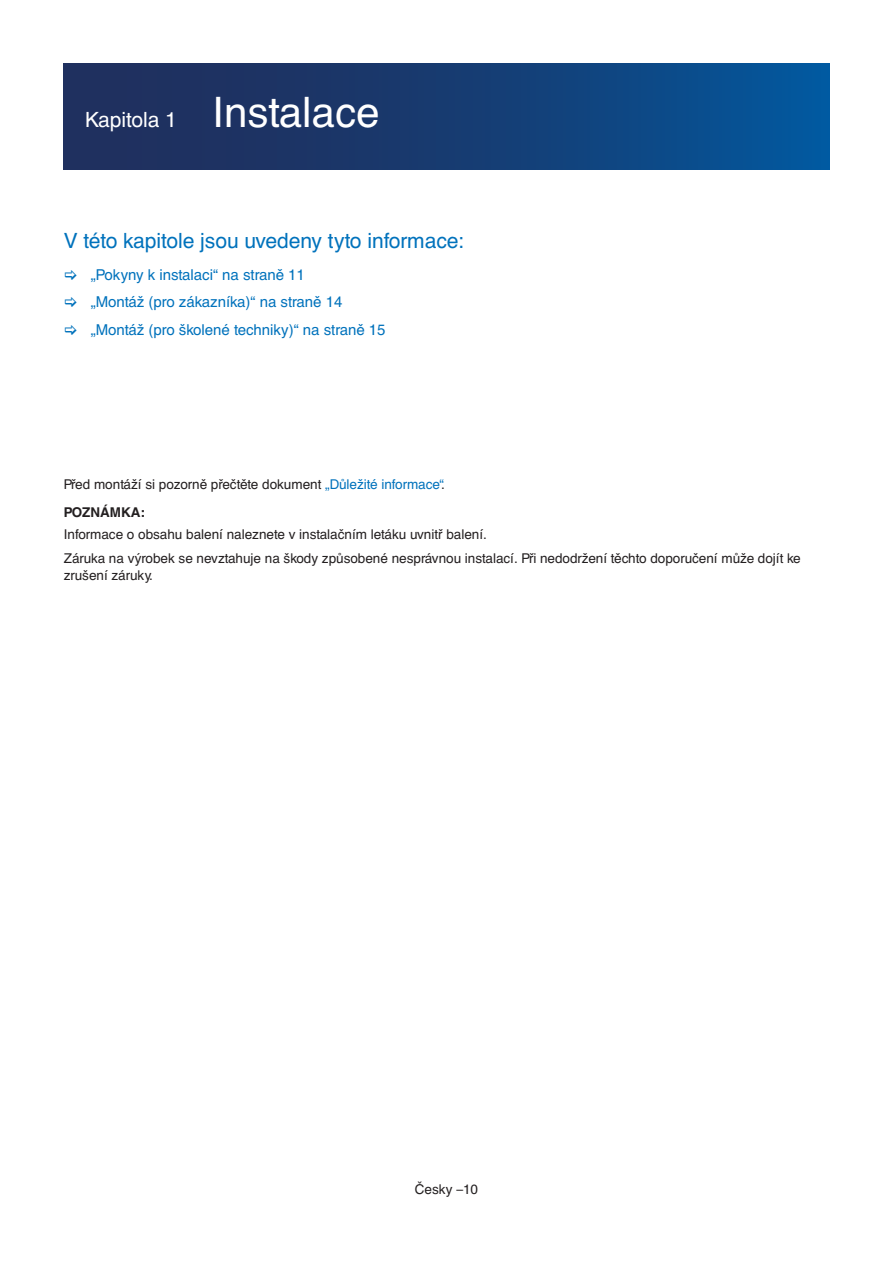
<style>
.page{position:relative;width:893px;height:1263px;background:#fff}
.page>*{position:absolute;margin:0;border:0;box-sizing:border-box;transform-origin:0 0}
.t1{font:21px "Helvetica LTCE";color:#0072bc}
.t2{font:21px "Helvetica LTCE";color:#fff}
.t3{font:15px/27.8px "Helvetica LTCE";color:#0072bc}
.t4{font:13.5px/29px "Helvetica LTCE";color:#231f20}
.s1{font-size:42px}
.s2{color:#0072bc}
.s3{font-weight:700}
</style>
<div class="page">
<div style="left:64px;top:64px;width:765px;height:106px;background:linear-gradient(to right,#242954,#055497)"></div>
<h1 class="t2" style="left:85px;top:108px;width:296px">Kapitola 1 <span class="s1">Instalace</span></h1>
<h1 class="t1" style="left:64px;top:228px;width:402px">V této kapitole jsou uvedeny tyto informace:</h1>
<p class="t3" style="left:91px;top:261px;width:296px">„Pokyny k instalaci“ na straně 11<br>„Montáž (pro zákazníka)“ na straně 14 „Montáž (pro školené techniky)“ na straně 15</p>
<p class="t4" style="left:64px;top:469px;width:382px">Před montáží si pozorně přečtěte dokument <span class="s2">„Důležité informace“</span>.<br><span class="s3">POZNÁMKA:</span></p>
<p class="t4" style="left:64px;top:522px;width:738px;line-height:24.8px">Informace o obsahu balení naleznete v instalačním letáku uvnitř balení.<br>Záruka na výrobek se nevztahuje na škody způsobené nesprávnou instalací. Při nedodržení těchto doporučení může dojít ke</p>
<p class="t4" style="left:64px;top:561px;width:91px">zrušení záruky.</p>
<p class="t4" style="left:415px;top:1175px;width:65px">Česky –10</p>
</div>
